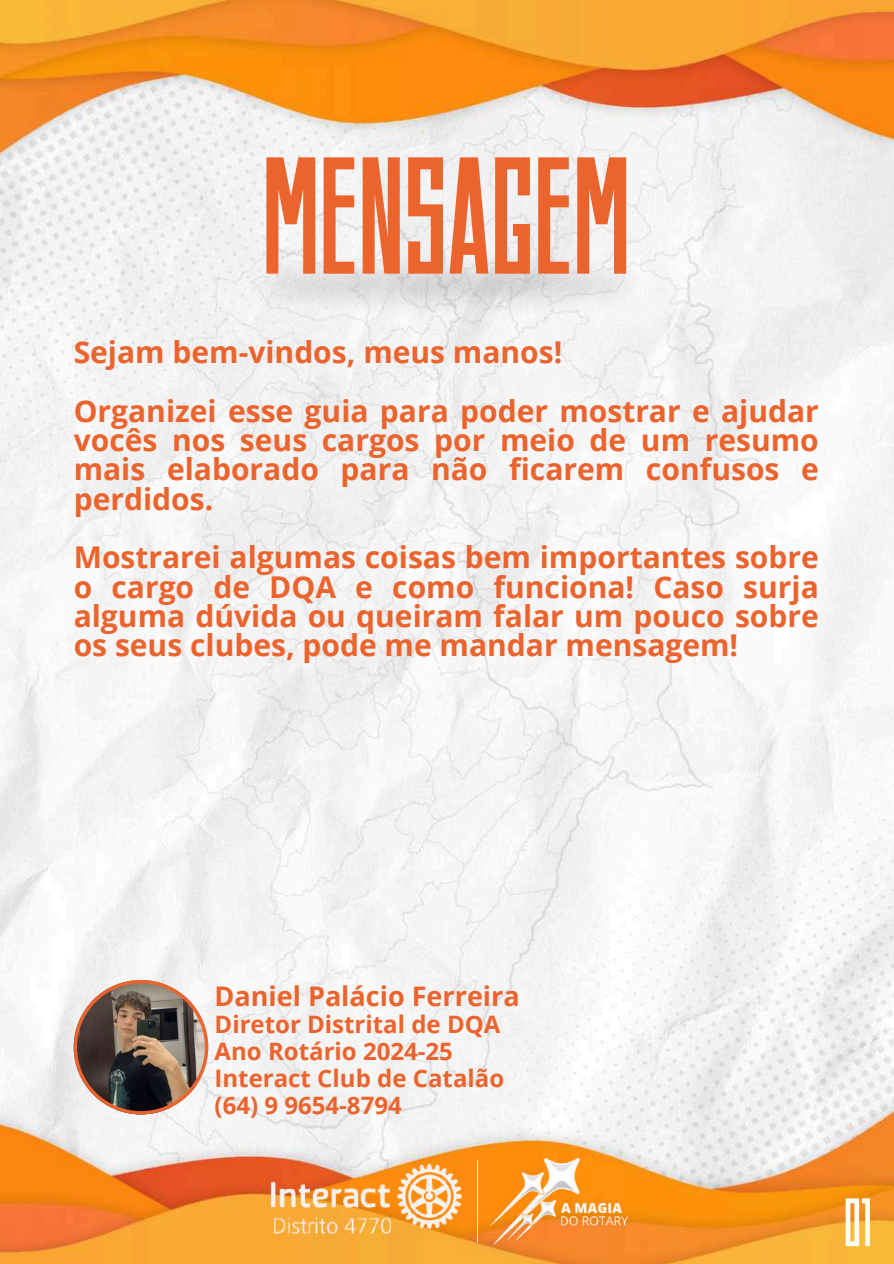
<style>
.page{position:relative;width:894px;height:1264px;background:#fff}
.page>*{position:absolute;margin:0;border:0;box-sizing:border-box;transform-origin:0 0}
.t1{font:166.05px "ST Agitaciya";color:#eb632d}
.t2{font:68.25px "ST Agitaciya";color:#fff}
.t3{font:700 30px/29.2px "Open Sans";color:#eb632d;text-align:justify}
.t4{font:700 27px "Open Sans";color:#eb632d}
.t5{font:700 24px/27px "Open Sans";color:#eb632d}
</style>
<div class="page">
<img style="left:0;top:0;width:893px;height:1263px">
<img style="left:265px;top:1159px;width:202px;height:82px">
<hr style="left:477px;top:1159px;width:1px;height:83px;background:#fff">
<img style="left:490px;top:1157px;width:137px;height:87px">
<img style="left:246px;top:250px;width:400px;height:70px">
<img style="left:74px;top:979px;width:134px;height:135px">
<h1 class="t1" style="left:262px;top:119px;width:369px">MENSAGEM</h1>
<p class="t3" style="left:74px;top:322px;width:746px;line-height:58.5px">Sejam bem-vindos, meus manos!<br>Organizei esse guia para poder mostrar e ajudar</p>
<p class="t3" style="left:74px;top:425px;width:746px">vocês nos seus cargos por meio de um resumo mais elaborado para não ficarem confusos e perdidos.</p>
<p class="t3" style="left:74px;top:542px;width:746px">Mostrarei algumas coisas bem importantes sobre o cargo de DQA e como funciona! Caso surja alguma dúvida ou queiram falar um pouco sobre os seus clubes, pode me mandar mensagem!</p>
<p class="t4" style="left:214px;top:976px;width:306px">Daniel Palácio Ferreira</p>
<p class="t5" style="left:214px;top:1009px;width:291px">Diretor Distrital de DQA<br>Ano Rotário 2024-25<br>Interact Club de Catalão (64) 9 9654-8794</p>
<h2 class="t2" style="left:843px;top:1182px;width:29px">01</h2>
</div>
